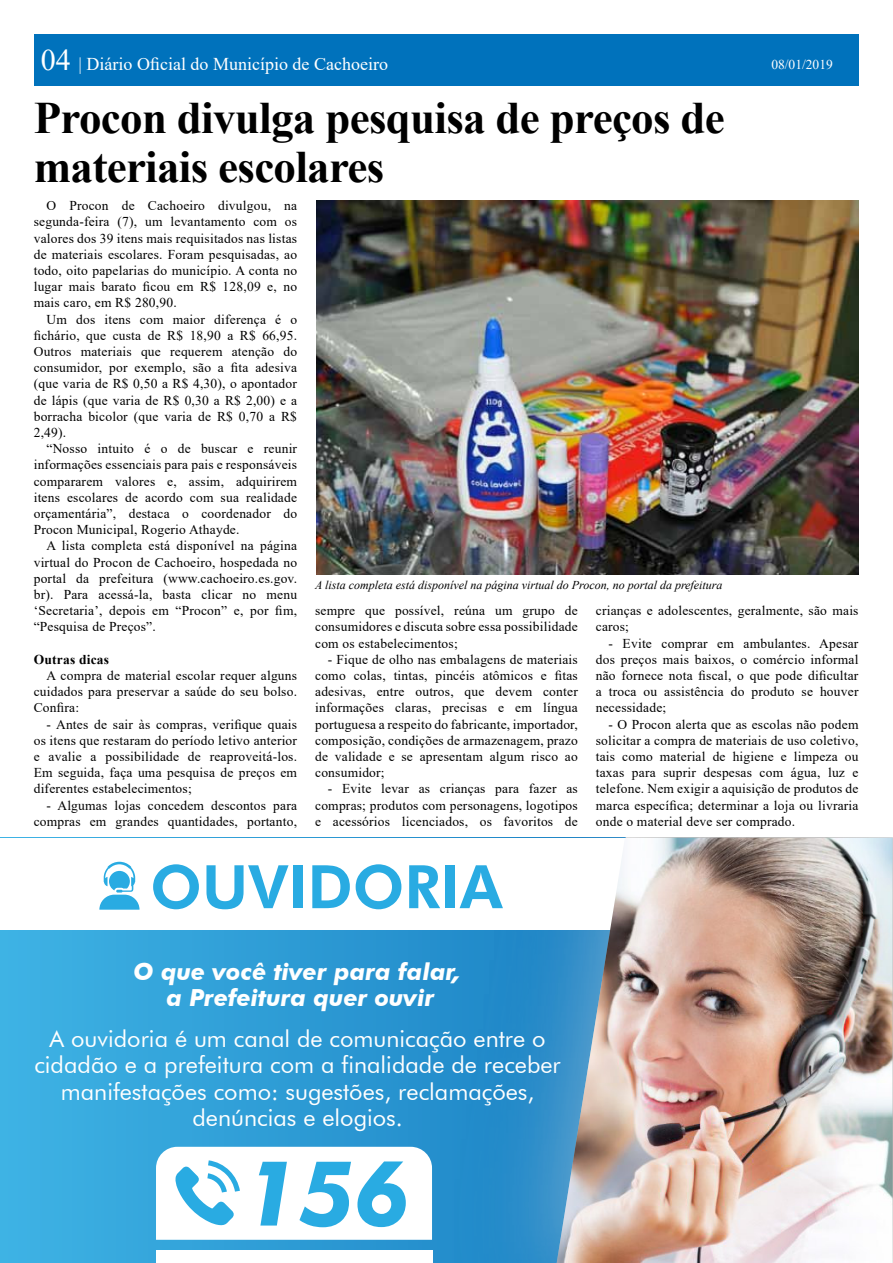
<style>
.page{position:relative;width:893px;height:1263px;background:#fff}
.page>*{position:absolute;margin:0;border:0;box-sizing:border-box;transform-origin:0 0}
.t1{font:italic 700 90.15px "Futura BT";color:#29abe2}
.t2{font:800 60px "Futura BT";color:#29abe2}
.t3{font:700 45px/49.5px "Times New Roman";letter-spacing:-.015em;color:#000}
.t4{font:23.55px/26.4px "Futura BT";color:#fff;text-align:center}
.t5{font:italic 700 23.55px/26.4px "Futura BT";color:#fff;text-align:center}
.t6{font:18px "Times New Roman";color:#fff}
.t7{font:13.5px/16.2px "Times New Roman";letter-spacing:.015em;color:#000;text-align:justify}
.t8{font:700 13.5px "Times New Roman";letter-spacing:.015em;color:#000}
.t9{font:13.5px "Times New Roman";color:#fff}
.t10{font:italic 12px "Times New Roman";color:#000}
.s1{font-size:30px}
</style>
<div class="page">
<img style="left:316px;top:201px;width:542px;height:373px">
<div style="left:34px;top:34px;width:824px;height:52px;background:#0072bc"></div>
<img style="left:0;top:838px;width:893px;height:425px">
<img style="left:557px;top:838px;width:335px;height:425px">
<svg style="left:99px;top:862px;width:41px;height:48px"></svg>
<h3 class="t6" style="left:41px;top:51px;width:349px"><span class="s1">04</span> | Diário Oficial do Município de Cachoeiro</h3>
<p class="t9" style="left:771px;top:54px;width:63px">08/01/2019</p>
<h3 class="t3" style="left:34px;top:91px;width:693px">Procon divulga pesquisa de preços de materiais escolares</h3>
<p class="t7" style="left:34px;top:197px;width:265px;text-indent:13px">O Procon de Cachoeiro divulgou, na segunda-feira (7), um levantamento com os valores dos 39 itens mais requisitados nas listas de materiais escolares. Foram pesquisadas, ao todo, oito papelarias do município. A conta no lugar mais barato ficou em R$ 128,09 e, no mais caro, em R$ 280,90.</p>
<p class="t7" style="left:34px;top:310px;width:265px;text-indent:13px">Um dos itens com maior diferença é o fichário, que custa de R$ 18,90 a R$ 66,95.<br>Outros materiais que requerem atenção do consumidor, por exemplo, são a fita adesiva (que varia de R$ 0,50 a R$ 4,30), o apontador de lápis (que varia de R$ 0,30 a R$ 2,00) e a borracha bicolor (que varia de R$ 0,70 a R$ 2,49).</p>
<p class="t7" style="left:34px;top:440px;width:265px;text-indent:13px">“Nosso intuito é o de buscar e reunir informações essenciais para pais e responsáveis compararem valores e, assim, adquirirem itens escolares de acordo com sua realidade orçamentária”, destaca o coordenador do Procon Municipal, Rogerio Athayde.</p>
<p class="t7" style="left:34px;top:537px;width:265px;text-indent:13px">A lista completa está disponível na página virtual do Procon de Cachoeiro, hospedada no portal da prefeitura (www.cachoeiro.es.gov. br). Para acessá-la, basta clicar no menu ‘Secretaria’, depois em “Procon” e, por fim, “Pesquisa de Preços”.</p>
<p class="t8" style="left:34px;top:649px;width:77px">Outras dicas</p>
<p class="t7" style="left:34px;top:667px;width:265px;text-indent:13px">A compra de material escolar requer alguns cuidados para preservar a saúde do seu bolso.<br>Confira:</p>
<p class="t7" style="left:34px;top:715px;width:265px;text-indent:13px">- Antes de sair às compras, verifique quais os itens que restaram do período letivo anterior e avalie a possibilidade de reaproveitá-los.<br>Em seguida, faça uma pesquisa de preços em diferentes estabelecimentos;</p>
<p class="t7" style="left:34px;top:796px;width:265px;text-align:right">- Algumas lojas concedem descontos para compras em grandes quantidades, portanto,</p>
<p class="t10" style="left:315px;top:577px;width:409px">A lista completa está disponível na página virtual do Procon, no portal da prefeitura</p>
<p class="t7" style="left:315px;top:602px;width:264px">sempre que possível, reúna um grupo de consumidores e discuta sobre essa possibilidade com os estabelecimentos;</p>
<p class="t7" style="left:315px;top:651px;width:264px;text-indent:13px">- Fique de olho nas embalagens de materiais como colas, tintas, pincéis atômicos e fitas adesivas, entre outros, que devem conter informações claras, precisas e em língua portuguesa a respeito do fabricante, importador, composição, condições de armazenagem, prazo de validade e se apresentam algum risco ao consumidor;</p>
<p class="t7" style="left:315px;top:780px;width:264px;text-indent:13px">- Evite levar as crianças para fazer as compras; produtos com personagens, logotipos e acessórios licenciados, os favoritos de</p>
<p class="t7" style="left:596px;top:602px;width:264px">crianças e adolescentes, geralmente, são mais caros;</p>
<p class="t7" style="left:596px;top:634px;width:264px;text-indent:13px">- Evite comprar em ambulantes. Apesar dos preços mais baixos, o comércio informal não fornece nota fiscal, o que pode dificultar a troca ou assistência do produto se houver necessidade;</p>
<p class="t7" style="left:596px;top:715px;width:264px;text-indent:13px">- O Procon alerta que as escolas não podem solicitar a compra de materiais de uso coletivo, tais como material de higiene e limpeza ou taxas para suprir despesas com água, luz e telefone. Nem exigir a aquisição de produtos de marca específica; determinar a loja ou livraria onde o material deve ser comprado.</p>
<h2 class="t2" style="left:150px;top:850px;width:354px">OUVIDORIA</h2>
<h3 class="t5" style="left:134px;top:958px;width:328px">O que você tiver para falar, a Prefeitura quer ouvir</h3>
<h3 class="t4" style="left:34px;top:1025px;width:528px">A ouvidoria é um canal de comunicação entre o cidadão e a prefeitura com a finalidade de receber manifestações como: sugestões, reclamações, denúncias e elogios.</h3>
<h1 class="t1" style="left:245px;top:1139px;width:167px">156</h1>
</div>
